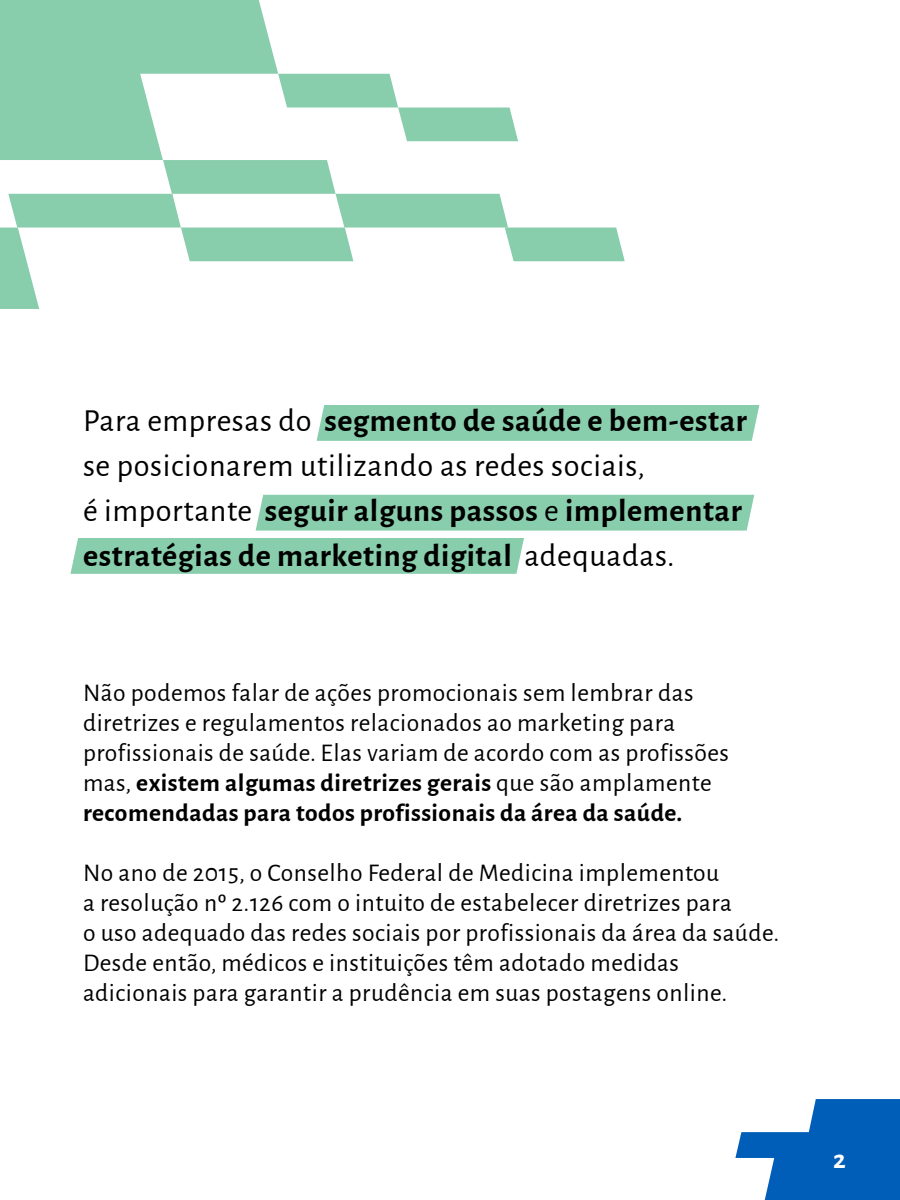
<style>
.page{position:relative;width:900px;height:1200px;background:#fff}
.page>*{position:absolute;margin:0;border:0;box-sizing:border-box;transform-origin:0 0}
.t1{font:700 32.25px/45px "Alegreya Sans";letter-spacing:.02em;color:#000}
.t2{font:700 27px "Alegreya Sans";color:#fff}
.t3{font:25.5px/30px "Alegreya Sans";letter-spacing:.02em;color:#000}
.s1{font-weight:400}
.s2{font-weight:700}
</style>
<div class="page">
<svg style="left:735px;top:1099px;width:165px;height:101px"></svg>
<svg style="left:0;top:0;width:278px;height:160px;fill:#88cdac"></svg>
<svg style="left:278px;top:74px;width:240px;height:67px"></svg>
<svg style="left:0;top:160px;width:625px;height:149px"></svg>
<div style="left:256px;top:495px;width:498px;height:36px;background:#88cdac"></div>
<div style="left:70px;top:538px;width:454px;height:36px;background:#88cdac"></div>
<div style="left:317px;top:405px;width:442px;height:36px;background:#88cdac"></div>
<p class="t1" style="left:83px;top:396px;width:666px"><span class="s1">Para empresas do</span> segmento de saúde e bem-estar <span class="s1">se posicionarem utilizando as redes sociais,<br>é importante</span> seguir alguns passos <span class="s1">e</span> implementar estratégias de marketing digital <span class="s1">adequadas.</span></p>
<p class="t3" style="left:83px;top:677px;width:648px">Não podemos falar de ações promocionais sem lembrar das diretrizes e regulamentos relacionados ao marketing para profissionais de saúde. Elas variam de acordo com as profissões mas, <span class="s2">existem algumas diretrizes gerais</span> que são amplamente <span class="s2">recomendadas para todos profissionais da área da saúde.</span></p>
<p class="t3" style="left:83px;top:857px;width:698px">No ano de 2015, o Conselho Federal de Medicina implementou<br>a resolução nº 2.126 com o intuito de estabelecer diretrizes para<br>o uso adequado das redes sociais por profissionais da área da saúde.<br>Desde então, médicos e instituições têm adotado medidas adicionais para garantir a prudência em suas postagens online.</p>
<p class="t2" style="left:833px;top:1139px;width:14px">2</p>
</div>
